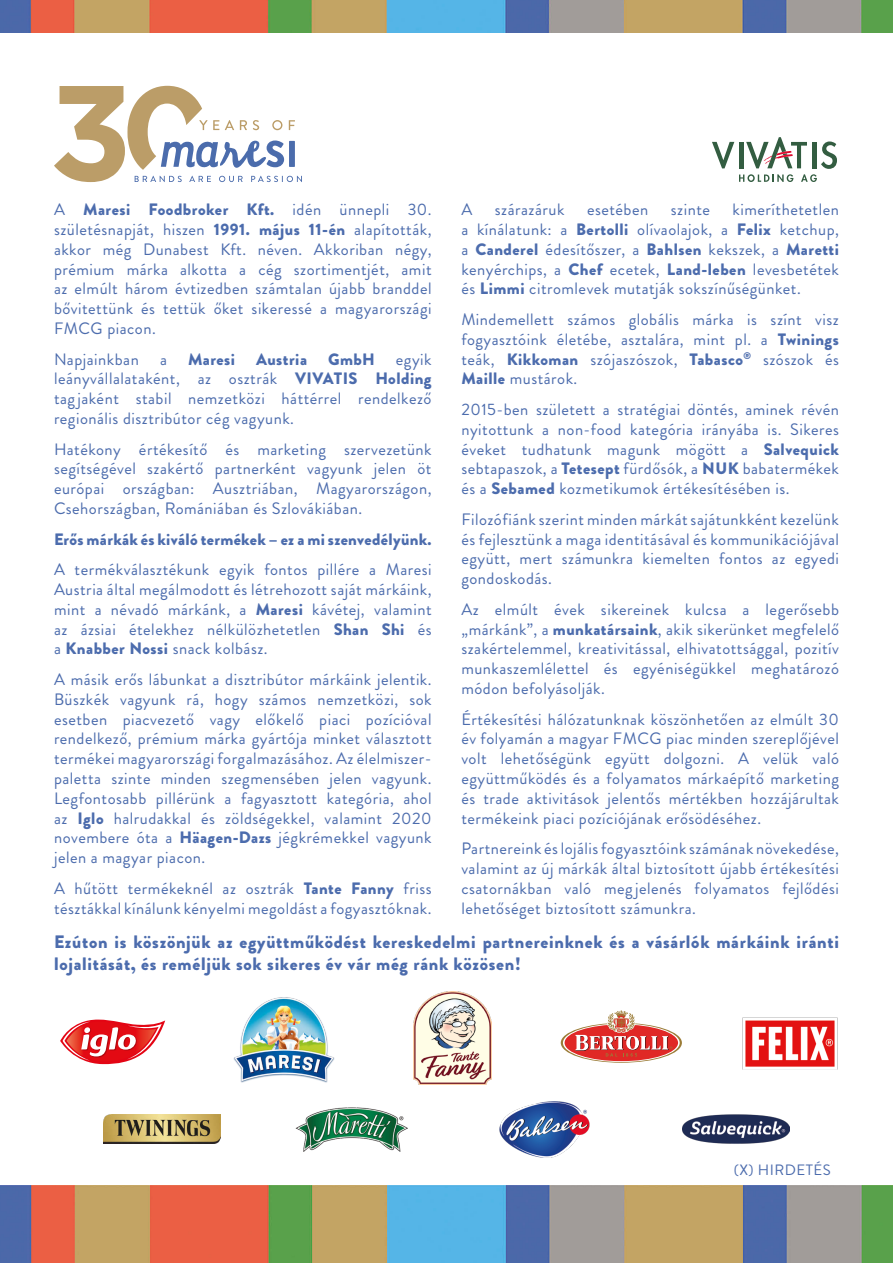
<style>
.page{position:relative;width:893px;height:1263px;background:#fff}
.page>*{position:absolute;margin:0;border:0;box-sizing:border-box;transform-origin:0 0}
.t1{font:900 18px/21.6px "Brandon Grotesque";letter-spacing:.04em;color:#4c6cad}
.t2{font:16.5px/19.8px "Brandon Grotesque";letter-spacing:.03em;color:#4c6cad;text-align:justify}
.t3{font:900 16.5px "Brandon Grotesque";letter-spacing:.02em;color:#4c6cad}
.t4{font:15px "Brandon Grotesque";letter-spacing:.03em;color:#4c6cad}
.s1{font-weight:900}
</style>
<div class="page">
<img style="left:0;top:1185px;width:893px;height:78px">
<img style="left:742px;top:1017px;width:96px;height:53px">
<svg style="left:60px;top:1019px;width:105px;height:45px"></svg>
<img style="left:414px;top:991px;width:77px;height:93px">
<img style="left:233px;top:997px;width:102px;height:86px">
<svg style="left:561px;top:1023px;width:121px;height:40px"></svg>
<svg style="left:563px;top:1023px;width:117px;height:39px"></svg>
<div style="left:565px;top:1024px;width:113px;height:37px;background:#e02826;border-radius:50%"></div>
<svg style="left:575px;top:1010px;width:98px;height:46px"></svg>
<svg style="left:54px;top:86px;width:248px;height:96px"></svg>
<img style="left:499px;top:1101px;width:91px;height:57px">
<img style="left:296px;top:1107px;width:112px;height:44px">
<img style="left:682px;top:1114px;width:108px;height:30px">
<img style="left:103px;top:1115px;width:117px;height:28px">
<img style="left:0;top:0;width:893px;height:33px">
<svg style="left:712px;top:137px;width:125px;height:45px"></svg>
<p class="t2" style="left:54px;top:200px;width:379px">A <span class="s1">Maresi Foodbroker Kft.</span> idén ünnepli 30. születésnapját, hiszen <span class="s1">1991. május 11-én</span> alapították, akkor még Dunabest Kft. néven. Akkoriban négy, prémium márka alkotta a cég szortimentjét, amit az elmúlt három évtizedben számtalan újabb branddel bővitettünk és tettük őket sikeressé a magyarországi FMCG piacon.</p>
<p class="t2" style="left:54px;top:349px;width:86px">Napjainkban</p>
<p class="t2" style="left:160px;top:349px;width:8px">a</p>
<p class="t3" style="left:188px;top:347px;width:49px">Maresi</p>
<p class="t3" style="left:256px;top:347px;width:52px">Austria</p>
<p class="t3" style="left:328px;top:347px;width:48px">GmbH</p>
<p class="t2" style="left:461px;top:200px;width:12px">A</p>
<p class="t2" style="left:495px;top:200px;width:71px">szárazáruk</p>
<p class="t2" style="left:587px;top:200px;width:63px">esetében</p>
<p class="t2" style="left:671px;top:200px;width:41px">szinte</p>
<p class="t2" style="left:461px;top:200px;width:379px;text-indent:271px">kimeríthetetlen a kínálatunk: a <span class="s1">Bertolli</span> olívaolajok, a <span class="s1">Felix</span> ketchup, a <span class="s1">Canderel</span> édesítőszer, a <span class="s1">Bahlsen</span> kekszek, a <span class="s1">Maretti </span>kenyérchips, a <span class="s1">Chef</span> ecetek, <span class="s1">Land-leben</span> levesbetétek és <span class="s1">Limmi</span> citromlevek mutatják sokszínűségünket.</p>
<p class="t2" style="left:461px;top:310px;width:379px">Mindemellett számos globális márka is színt visz fogyasztóink életébe, asztalára, mint pl. a <span class="s1">Twinings </span>teák, <span class="s1">Kikkoman</span> szójaszószok, <span class="s1">Tabasco</span><sup>®</sup> szószok és <span class="s1">Maille</span> mustárok.</p>
<p class="t2" style="left:461px;top:400px;width:379px">2015-ben született a stratégiai döntés, aminek révén nyitottunk a non-food kategória irányába is. Sikeres éveket tudhatunk magunk mögött a <span class="s1">Salvequick </span>sebtapaszok, a <span class="s1">Tetesept</span> fürdősók, a <span class="s1">NUK</span> babatermékek és a <span class="s1">Sebamed</span> kozmetikumok értékesítésében is.</p>
<p class="t2" style="left:461px;top:509px;width:379px">Filozófiánk szerint minden márkát sajátunkként kezelünk és fejlesztünk a maga identitásával és kommunikációjával együtt, mert számunkra kiemelten fontos az egyedi gondoskodás.</p>
<p class="t2" style="left:461px;top:599px;width:379px">Az elmúlt évek sikereinek kulcsa a legerősebb „márkánk”, a <span class="s1">munkatársaink</span>, akik sikerünket megfelelő szakértelemmel, kreativitással, elhivatottsággal, pozitív munkaszemlélettel és egyéniségükkel meghatározó módon befolyásolják.</p>
<p class="t2" style="left:461px;top:709px;width:379px">Értékesítési hálózatunknak köszönhetően az elmúlt 30 év folyamán a magyar FMCG piac minden szereplőjével volt lehetőségünk együtt dolgozni. A velük való együttműködés és a folyamatos márkaépítő marketing és trade aktivitások jelentős mértékben hozzájárultak termékeink piaci pozíciójának erősödéséhez.</p>
<p class="t2" style="left:461px;top:839px;width:379px">Partnereink és lojális fogyasztóink számának növekedése, valamint az új márkák által biztosított újabb értékesítési csatornákban való megjelenés folyamatos fejlődési lehetőséget biztosított számunkra.</p>
<p class="t1" style="left:54px;top:931px;width:786px">Ezúton is köszönjük az együttműködést kereskedelmi partnereinknek és a vásárlók márkáink iránti lojalitását, és reméljük sok sikeres év vár még ránk közösen!</p>
<p class="t2" style="left:54px;top:349px;width:379px;text-indent:342px">egyik leányvállalataként, az osztrák <span class="s1">VIVATIS Holding </span>tagjaként stabil nemzetközi háttérrel rendelkező regionális disztribútor cég vagyunk.</p>
<p class="t2" style="left:54px;top:439px;width:379px">Hatékony értékesítő és marketing szervezetünk segítségével szakértő partnerként vagyunk jelen öt európai országban: Ausztriában, Magyarországon, Csehországban, Romániában és Szlovákiában.</p>
<p class="t3" style="left:54px;top:527px;width:379px">Erős márkák és kiváló termékek – ez a mi szenvedélyünk.</p>
<p class="t2" style="left:54px;top:560px;width:379px">A termékválasztékunk egyik fontos pillére a Maresi Austria által megálmodott és létrehozott saját márkáink, mint a névadó márkánk, a <span class="s1">Maresi</span> kávétej, valamint az ázsiai ételekhez nélkülözhetetlen <span class="s1">Shan Shi</span> és a <span class="s1">Knabber Nossi</span> snack kolbász.</p>
<p class="t2" style="left:54px;top:670px;width:379px">A másik erős lábunkat a disztribútor márkáink jelentik.<br>Büszkék vagyunk rá, hogy számos nemzetközi, sok esetben piacvezető vagy előkelő piaci pozícióval rendelkező, prémium márka gyártója minket választott termékei magyarországi forgalmazásához. Az élelmiszer&shy;paletta szinte minden szegmensében jelen vagyunk.<br>Legfontosabb pillérünk a fagyasztott kategória, ahol az <span class="s1">Iglo</span> halrudakkal és zöldségekkel, valamint 2020 novembere óta a <span class="s1">Häagen-Dazs</span> jégkrémekkel vagyunk jelen a magyar piacon.</p>
<p class="t2" style="left:54px;top:878px;width:379px">A hűtött termékeknél az osztrák <span class="s1">Tante Fanny</span> friss tésztákkal kínálunk kényelmi megoldást a fogyasztóknak.</p>
<p class="t4" style="left:734px;top:1159px;width:99px">(X) HIRDETÉS</p>
</div>
